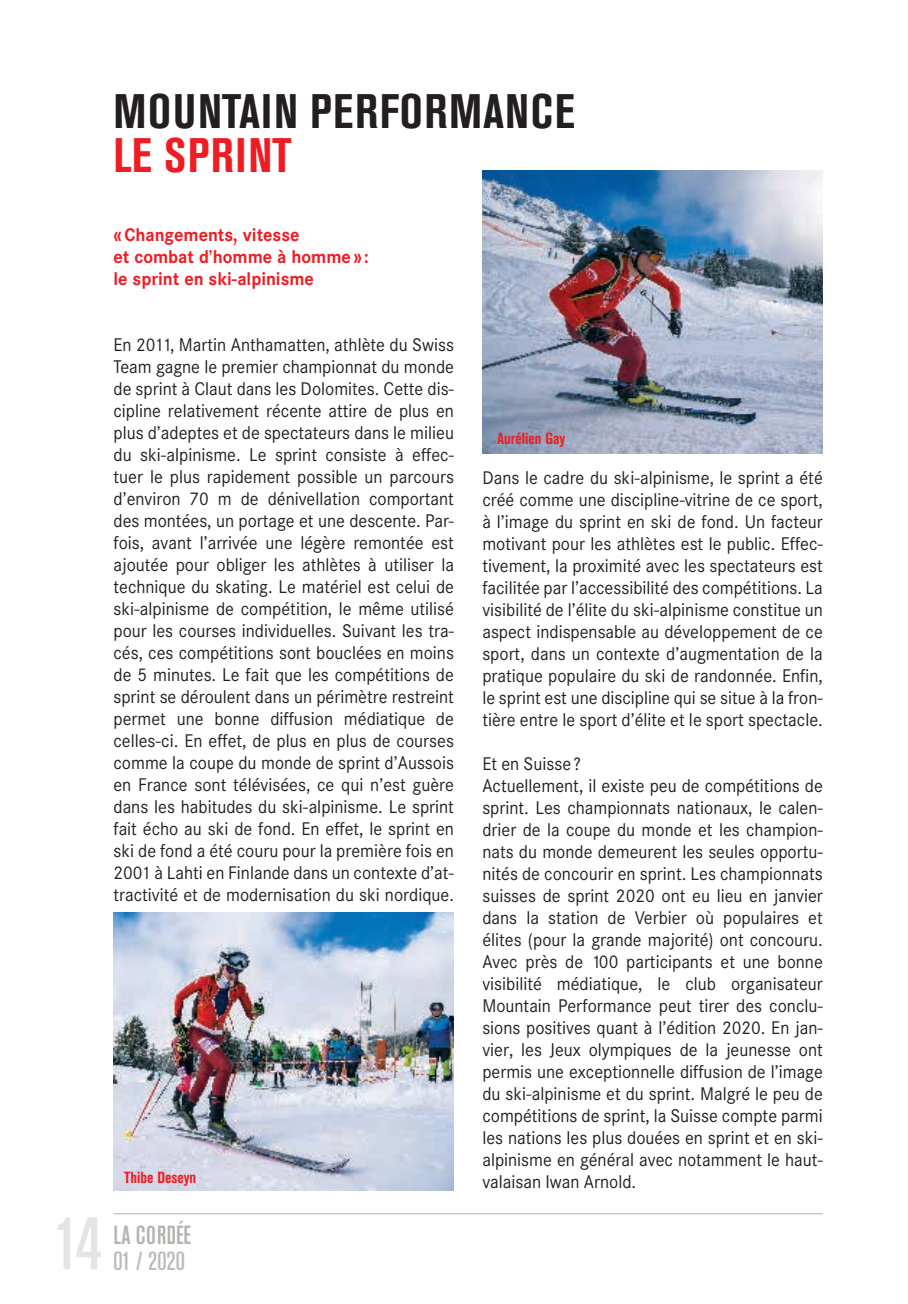
<style>
.page{position:relative;width:908px;height:1304px;background:#fff}
.page>*{position:absolute;margin:0;border:0;box-sizing:border-box;transform-origin:0 0}
.t1{font:500 74px "Akzidenz Grot Con BQ";color:#e4e4e4}
.t2{font:700 48px "Akzidenz Grot Con BQ";letter-spacing:.035em;color:#231f20}
.t3{font:700 48px "Akzidenz Grot Con BQ";letter-spacing:.03em;color:#ee1d23}
.t4{font:500 26px "Akzidenz Grot Con BQ";letter-spacing:.02em;color:#b4b2ae}
.t5{font:500 26px "Akzidenz Grot Con BQ";color:#bdbbb8}
.t6{font:18px/22px "Corporate SBQ";color:#231f20;text-align:justify;scale:.95 1}
.t7{font:700 18px/22px "Corporate SBQ";color:#ee1d23;scale:.95 1}
.t8{font:700 16px "Akzidenz Grot Con BQ";color:#ee1d23}
</style>
<div class="page">
<hr style="left:113px;top:1213px;width:709px;height:1px;background:#b4b2ae">
<img style="left:482px;top:170px;width:340px;height:284px">
<img style="left:113px;top:913px;width:341px;height:277px">
<h2 class="t2" style="left:113px;top:84px;width:462px">MOUNTAIN PERFORMANCE</h2>
<h2 class="t3" style="left:113px;top:128px;width:179px">LE SPRINT</h2>
<p class="t7" style="left:113px;top:224px;width:270px">«Changements, vitesse<br>et combat d’homme à homme»: le sprint en ski-alpinisme</p>
<p class="t6" style="left:113px;top:333px;width:360px">En 2011, Martin Anthamatten, athlète du Swiss Team gagne le premier championnat du monde de sprint à Claut dans les Dolomites. Cette dis&shy;cipline relativement récente attire de plus en plus d’adeptes et de spectateurs dans le milieu du ski-alpinisme. Le sprint consiste à effec&shy;tuer le plus rapidement possible un parcours d’environ 70 m de dénivellation comportant des montées, un portage et une descente. Par&shy;fois, avant l’arrivée une légère remontée est ajoutée pour obliger les athlètes à utiliser la technique du skating. Le matériel est celui de ski-alpinisme de compétition, le même utilisé pour les courses individuelles. Suivant les tra&shy;cés, ces compétitions sont bouclées en moins de 5 minutes. Le fait que les compétitions de sprint se déroulent dans un périmètre restreint permet une bonne diffusion médiatique de celles-ci. En effet, de plus en plus de courses comme la coupe du monde de sprint d’Aussois en France sont télévisées, ce qui n’est guère dans les habitudes du ski-alpinisme. Le sprint fait écho au ski de fond. En effet, le sprint en ski de fond a été couru pour la première fois en 2001 à Lahti en Finlande dans un contexte d’at&shy;tractivité et de modernisation du ski nordique.</p>
<h1 class="t1" style="left:53px;top:1202px;width:51px">14</h1>
<p class="t8" style="left:124px;top:1169px;width:74px">Thibe Deseyn</p>
<h3 class="t4" style="left:113px;top:1220px;width:79px">LA CORDÉE</h3>
<h3 class="t5" style="left:113px;top:1246px;width:73px">01 / 2020</h3>
<p class="t8" style="left:497px;top:429px;width:69px">Aurélien Gay</p>
<p class="t6" style="left:482px;top:467px;width:360px">Dans le cadre du ski-alpinisme, le sprint a été créé comme une discipline-vitrine de ce sport, à l’image du sprint en ski de fond. Un facteur motivant pour les athlètes est le public. Effec&shy;tivement, la proximité avec les spectateurs est facilitée par l’accessibilité des compétitions. La visibilité de l’élite du ski-alpinisme constitue un aspect indispensable au développement de ce sport, dans un contexte d’augmentation de la pratique populaire du ski de randonnée. Enfin, le sprint est une discipline qui se situe à la fron&shy;tière entre le sport d’élite et le sport spectacle.</p>
<p class="t6" style="left:482px;top:753px;width:360px;text-align:left">Et en Suisse?<br>Actuellement, il existe peu de compétitions de sprint. Les championnats nationaux, le calen&shy;drier de la coupe du monde et les champion&shy;nats du monde demeurent les seules opportu&shy;nités de concourir en sprint. Les championnats suisses de sprint 2020 ont eu lieu en janvier dans la station de Verbier où populaires et élites (pour la grande majorité) ont concouru.<br>Avec près de 100 participants et une bonne visibilité médiatique, le club organisateur Mountain Performance peut tirer des conclu&shy;sions positives quant à l’édition 2020. En jan&shy;vier, les Jeux olympiques de la jeunesse ont permis une exceptionnelle diffusion de l’image du ski-alpinisme et du sprint. Malgré le peu de compétitions de sprint, la Suisse compte parmi les nations les plus douées en sprint et en ski&shy;alpinisme en général avec notamment le haut&shy;valaisan Iwan Arnold.</p>
</div>
